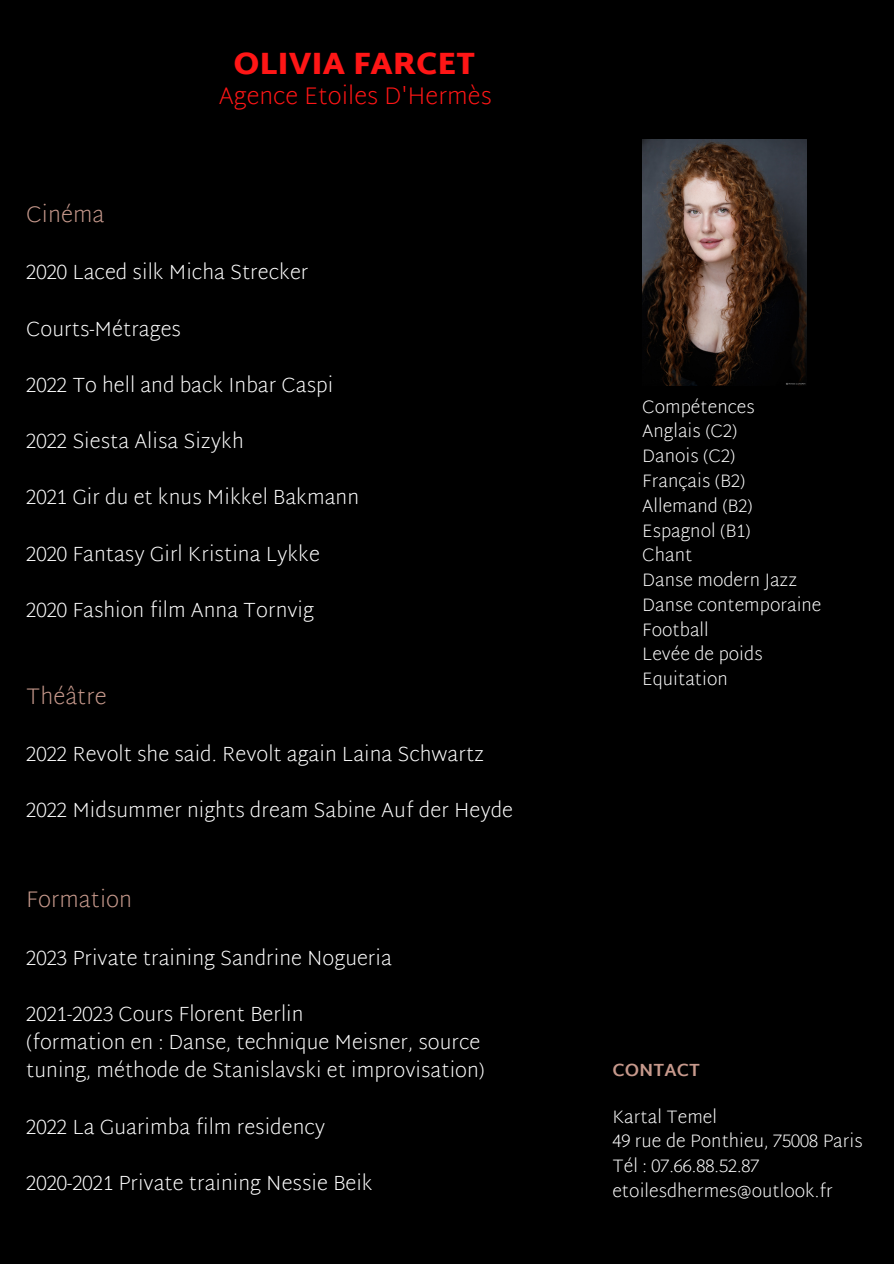
<style>
.page{position:relative;width:894px;height:1264px;background:#fff}
.page>*{position:absolute;margin:0;border:0;box-sizing:border-box;transform-origin:0 0}
.t1{font:900 31.5px "Martel Sans";color:#ff1616}
.t2{font:200 24px "Martel Sans";color:#ff1616}
.t3{font:200 22.5px "Martel Sans";color:#c7998c}
.t4{font:200 20.4px/28.2px "Martel Sans";color:#fff}
.t5{font:200 18px "Martel Sans";color:#fff}
.t6{font:700 18px "Martel Sans";color:#c7998c}
</style>
<div class="page">
<div style="left:0;top:0;width:893px;height:1263px;background:#000"></div>
<img style="left:642px;top:139px;width:164px;height:246px">
<p class="t3" style="left:26px;top:201px;width:79px">Cinéma</p>
<h2 class="t1" style="left:233px;top:44px;width:243px">OLIVIA FARCET</h2>
<p class="t2" style="left:219px;top:82px;width:274px">Agence Etoiles D'Hermès</p>
<p class="t4" style="left:26px;top:258px;width:284px">2020 Laced silk Micha Strecker</p>
<p class="t4" style="left:26px;top:314px;width:156px">Courts-Métrages</p>
<p class="t4" style="left:26px;top:370px;width:308px">2022 To hell and back Inbar Caspi</p>
<p class="t4" style="left:26px;top:427px;width:219px">2022 Siesta Alisa Sizykh</p>
<p class="t4" style="left:26px;top:483px;width:334px">2021 Gir du et knus Mikkel Bakmann</p>
<p class="t4" style="left:26px;top:539px;width:295px">2020 Fantasy Girl Kristina Lykke</p>
<p class="t4" style="left:26px;top:595px;width:289px">2020 Fashion film Anna Tornvig</p>
<p class="t3" style="left:26px;top:682px;width:82px">Théâtre</p>
<p class="t4" style="left:26px;top:739px;width:459px">2022 Revolt she said. Revolt again Laina Schwartz</p>
<p class="t4" style="left:26px;top:796px;width:488px">2022 Midsummer nights dream Sabine Auf der Heyde</p>
<p class="t3" style="left:26px;top:886px;width:107px">Formation</p>
<p class="t4" style="left:26px;top:943px;width:367px">2023 Private training Sandrine Nogueria</p>
<p class="t4" style="left:26px;top:999px;width:460px">2021-2023 Cours Florent Berlin<br>(formation en : Danse, technique Meisner, source tuning, méthode de Stanislavski et improvisation)</p>
<p class="t4" style="left:26px;top:1112px;width:300px">2022 La Guarimba film residency</p>
<p class="t4" style="left:26px;top:1168px;width:348px">2020-2021 Private training Nessie Beik</p>
<p class="t5" style="left:642px;top:396px;width:114px">Compétences</p>
<p class="t5" style="left:642px;top:421px;width:97px">Anglais (C2)</p>
<p class="t5" style="left:642px;top:445px;width:94px">Danois (C2)</p>
<p class="t5" style="left:642px;top:470px;width:104px">Français (B2)</p>
<p class="t5" style="left:642px;top:495px;width:112px">Allemand (B2)</p>
<p class="t5" style="left:642px;top:520px;width:110px">Espagnol (B1)</p>
<p class="t5" style="left:642px;top:544px;width:52px">Chant</p>
<h4 class="t5" style="left:642px;top:569px;width:156px">Danse modern Jazz</h4>
<p class="t5" style="left:642px;top:594px;width:181px">Danse contemporaine</p>
<p class="t5" style="left:642px;top:619px;width:68px">Football</p>
<p class="t5" style="left:642px;top:643px;width:122px">Levée de poids</p>
<p class="t5" style="left:642px;top:668px;width:87px">Equitation</p>
<p class="t6" style="left:612px;top:1059px;width:89px">CONTACT</p>
<p class="t5" style="left:612px;top:1105px;width:106px">Kartal Temel</p>
<p class="t5" style="left:612px;top:1130px;width:252px">49 rue de Ponthieu, 75008 Paris</p>
<p class="t5" style="left:612px;top:1155px;width:149px">Tél : 07.66.88.52.87</p>
<p class="t5" style="left:612px;top:1179px;width:222px">etoilesdhermes@outlook.fr</p>
</div>
